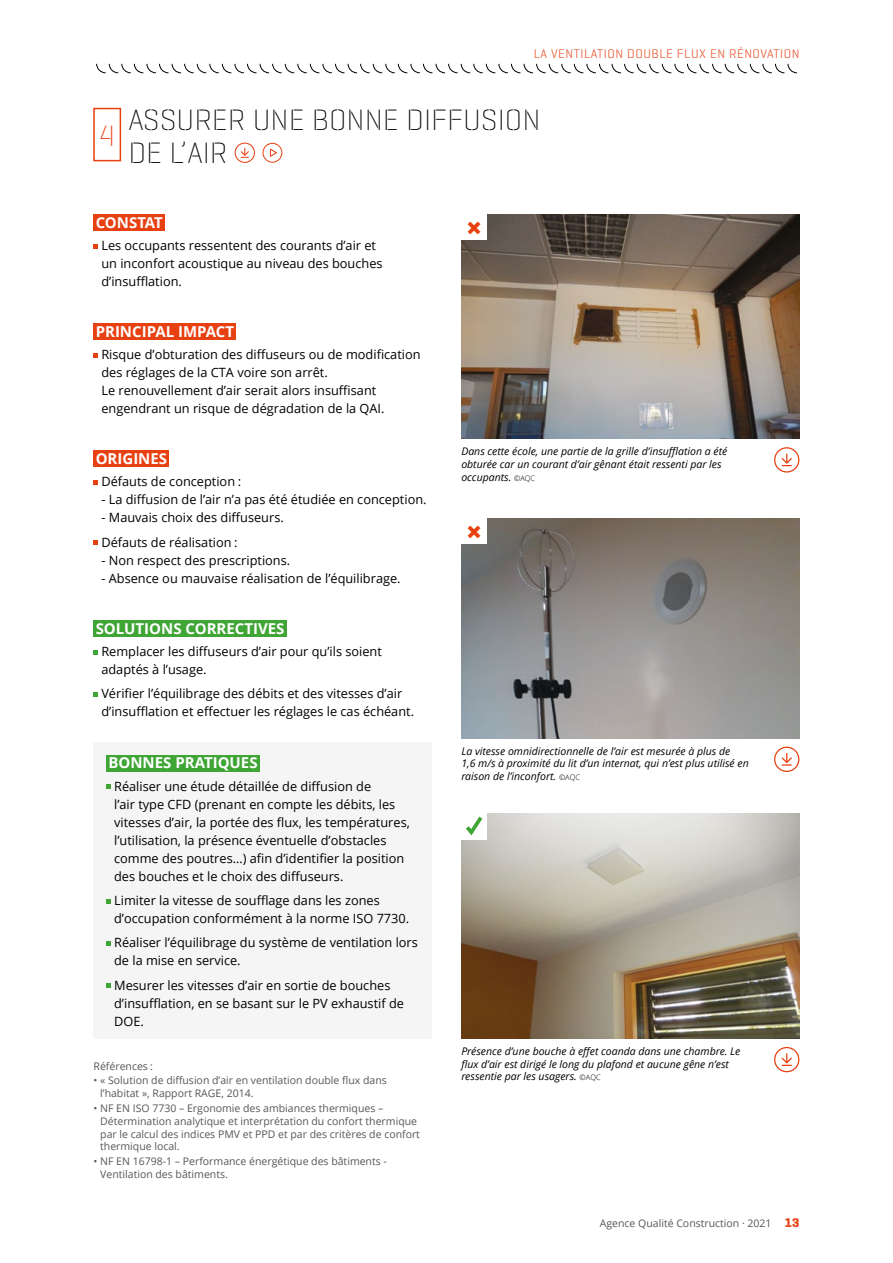
<style>
.page{position:relative;width:893px;height:1263px;background:#fff}
.page>*{position:absolute;margin:0;border:0;box-sizing:border-box;transform-origin:0 0}
.t1{font:30px/33px "Geogrotesque Stencil B Ul";color:#000}
.t2{font:30px "Geogrotesque Stencil B Ul";color:#e74011}
.t3{font:800 28.5px "Open Sans";color:#e74011}
.t4{font:700 15px "Open Sans";color:#fff}
.t5{font:12.75px/18px "Open Sans";color:#000}
.t6{font:12.75px "Geogrotesque Stencil A Lg";letter-spacing:.04em;color:#e74011}
.t7{font:italic 10.5px/12.8px "Open Sans";color:#000}
.t8{font:10.5px/12.8px "Open Sans";color:#575756}
.s1{font-weight:300;font-style:normal;font-size:7.5px}
.s2{font-family:"Geogrotesque Stencil A";font-weight:700;font-size:12.75px;color:#e74011}
</style>
<div class="page">
<div style="left:93px;top:108px;width:28px;height:53px;border:2px solid #e74011"></div>
<svg style="left:235px;top:143px;width:20px;height:20px"></svg>
<div style="left:94px;top:214px;width:71px;height:17px;background:#e74011"></div>
<div style="left:94px;top:323px;width:142px;height:17px;background:#e74011"></div>
<div style="left:94px;top:450px;width:75px;height:17px;background:#e74011"></div>
<div style="left:94px;top:620px;width:193px;height:17px;background:#3fa535"></div>
<svg style="left:94px;top:244px;width:4px;height:4px"></svg>
<svg style="left:94px;top:353px;width:4px;height:5px"></svg>
<svg style="left:94px;top:480px;width:4px;height:5px"></svg>
<svg style="left:94px;top:541px;width:4px;height:4px"></svg>
<svg style="left:94px;top:650px;width:4px;height:4px"></svg>
<svg style="left:94px;top:692px;width:4px;height:5px"></svg>
<div style="left:94px;top:742px;width:338px;height:296px;background:#f6f5f6"></div>
<div style="left:106px;top:755px;width:154px;height:16px;background:#3fa535"></div>
<svg style="left:106px;top:784px;width:5px;height:5px"></svg>
<svg style="left:106px;top:899px;width:5px;height:4px"></svg>
<svg style="left:106px;top:941px;width:5px;height:5px"></svg>
<svg style="left:106px;top:984px;width:5px;height:4px"></svg>
<img style="left:461px;top:214px;width:338px;height:225px">
<img style="left:461px;top:519px;width:338px;height:219px">
<img style="left:461px;top:814px;width:338px;height:224px">
<div style="left:461px;top:214px;width:26px;height:26px;background:#fff"></div>
<div style="left:461px;top:518px;width:26px;height:26px;background:#fff"></div>
<svg style="left:774px;top:447px;width:25px;height:26px"></svg>
<svg style="left:774px;top:747px;width:25px;height:25px"></svg>
<svg style="left:774px;top:1047px;width:25px;height:25px"></svg>
<div style="left:461px;top:814px;width:26px;height:25px;background:#fff"></div>
<svg style="left:466px;top:816px;width:17px;height:20px"></svg>
<svg style="left:97px;top:64px;width:700px;height:10px"></svg>
<svg style="left:262px;top:143px;width:20px;height:20px"></svg>
<p class="t6" style="left:534px;top:46px;width:267px">LA VENTILATION DOUBLE FLUX EN RÉNOVATION</p>
<h1 class="t2" style="left:99px;top:117px;width:17px">4</h1>
<h1 class="t1" style="left:128px;top:103px;width:414px">ASSURER UNE BONNE DIFFUSION<br>DE L’AIR</h1>
<p class="t4" style="left:96px;top:212px;width:69px">CONSTAT</p>
<p class="t5" style="left:101px;top:236px;width:283px">Les occupants ressentent des courants d’air et un inconfort acoustique au niveau des bouches d’insufflation.</p>
<p class="t4" style="left:96px;top:321px;width:140px">PRINCIPAL IMPACT</p>
<p class="t5" style="left:101px;top:345px;width:321px">Risque d’obturation des diffuseurs ou de modification des réglages de la CTA voire son arrêt.<br>Le renouvellement d’air serait alors insuffisant engendrant un risque de dégradation de la QAI.</p>
<p class="t4" style="left:96px;top:448px;width:73px">ORIGINES</p>
<p class="t5" style="left:101px;top:472px;width:141px">Défauts de conception :</p>
<p class="t5" style="left:101px;top:490px;width:327px">- La diffusion de l’air n’a pas été étudiée en conception.</p>
<p class="t5" style="left:101px;top:505px;width:184px;line-height:24.3px">- Mauvais choix des diffuseurs.<br>Défauts de réalisation :</p>
<p class="t5" style="left:101px;top:551px;width:190px">- Non respect des prescriptions.</p>
<p class="t5" style="left:101px;top:569px;width:301px">- Absence ou mauvaise réalisation de l’équilibrage.</p>
<p class="t4" style="left:96px;top:618px;width:190px">SOLUTIONS CORRECTIVES</p>
<p class="t5" style="left:101px;top:642px;width:282px">Remplacer les diffuseurs d’air pour qu’ils soient adaptés à l’usage.</p>
<p class="t5" style="left:101px;top:684px;width:314px">Vérifier l’équilibrage des débits et des vitesses d’air d’insufflation et effectuer les réglages le cas échéant.</p>
<p class="t4" style="left:108px;top:752px;width:151px">BONNES PRATIQUES</p>
<p class="t5" style="left:114px;top:776px;width:297px">Réaliser une étude détaillée de diffusion de<br>l’air type CFD (prenant en compte les débits, les vitesses d’air, la portée des flux, les températures, l’utilisation, la présence éventuelle d’obstacles comme des poutres…) afin d’identifier la position des bouches et le choix des diffuseurs.</p>
<p class="t5" style="left:114px;top:891px;width:297px">Limiter la vitesse de soufflage dans les zones d’occupation conformément à la norme ISO 7730.</p>
<p class="t5" style="left:114px;top:933px;width:305px">Réaliser l’équilibrage du système de ventilation lors de la mise en service.</p>
<p class="t5" style="left:114px;top:976px;width:291px">Mesurer les vitesses d’air en sortie de bouches d’insufflation, en se basant sur le PV exhaustif de<br>DOE.</p>
<p class="t8" style="left:94px;top:1059px;width:61px">Références :</p>
<p class="t8" style="left:100px;top:1074px;width:288px;text-indent:-7px">• « Solution de diffusion d’air en ventilation double flux dans l’habitat », Rapport RAGE, 2014.</p>
<p class="t8" style="left:100px;top:1101px;width:321px;text-indent:-7px">• NF EN ISO 7730 – Ergonomie des ambiances thermiques – Détermination analytique et interprétation du confort thermique par le calcul des indices PMV et PPD et par des critères de confort thermique local.</p>
<p class="t8" style="left:100px;top:1155px;width:288px;text-indent:-7px">• NF EN 16798-1 – Performance énergétique des bâtiments -<br>Ventilation des bâtiments.</p>
<h2 class="t3" style="left:466px;top:206px;width:18px">×</h2>
<p class="t7" style="left:461px;top:445px;width:267px">Dans cette école, une partie de la grille d’insufflation a été obturée car un courant d’air gênant était ressenti par les occupants. <span class="s1">©AQC</span></p>
<h2 class="t3" style="left:466px;top:510px;width:18px">×</h2>
<p class="t7" style="left:461px;top:744px;width:289px">La vitesse omnidirectionnelle de l’air est mesurée à plus de<br>1,6 m/s à proximité du lit d’un internat, qui n’est plus utilisé en raison de l’inconfort. <span class="s1">©AQC</span></p>
<p class="t7" style="left:461px;top:1044px;width:281px">Présence d’une bouche à effet coanda dans une chambre. Le flux d’air est dirigé le long du plafond et aucune gêne n’est ressentie par les usagers. <span class="s1">©AQC</span></p>
<p class="t8" style="left:600px;top:1216px;width:201px">Agence Qualité Construction · 2021 <span class="s2">13</span></p>
</div>
